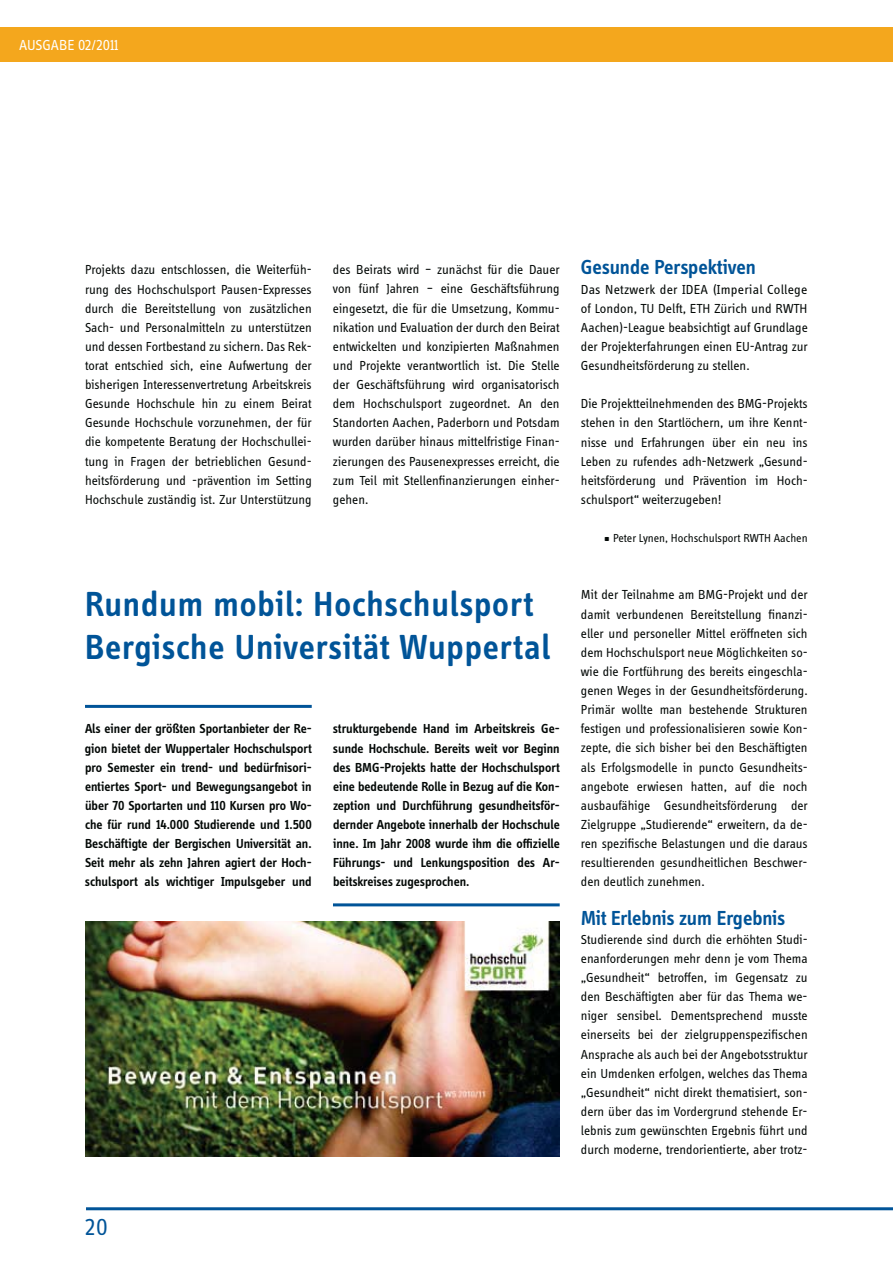
<style>
.page{position:relative;width:893px;height:1263px;background:#fff}
.page>*{position:absolute;margin:0;border:0;box-sizing:border-box;transform-origin:0 0}
.t1{font:600 36px/43.2px "Info OT Disp";letter-spacing:.025em;color:#005498}
.t2{font:24px "Info OT Disp";color:#005498}
.t3{font:600 21px "Info OT Disp";letter-spacing:-.01em;color:#005498}
.t4{font:15px "Info OT Disp";color:#fff}
.t5{font:13.5px/19px "Info OT Disp";color:#030806;text-align:justify}
.t6{font:600 13.5px/19px "Info OT Disp";color:#030806;text-align:justify}
.t7{font:12px "Info OT Disp";color:#030806}
.s1{font-size:6px}
</style>
<div class="page">
<hr style="left:86px;top:1207px;width:807px;height:3px;background:#005498">
<div style="left:0;top:27px;width:893px;height:34px;background:#f4a71d"></div>
<img style="left:85px;top:921px;width:475px;height:236px">
<hr style="left:85px;top:705px;width:227px;height:3px;background:#005498">
<hr style="left:333px;top:903px;width:227px;height:3px;background:#005498">
<p class="t4" style="left:19px;top:39px;width:101px">AUSGABE 02/2011</p>
<p class="t5" style="left:85px;top:261px;width:228px">Projekts dazu entschlossen, die Weiterfüh&shy;rung des Hochschulsport Pausen-Expresses durch die Bereitstellung von zusätzlichen Sach- und Personalmitteln zu unterstützen und dessen Fortbestand zu sichern. Das Rek&shy;torat entschied sich, eine Aufwertung der bisherigen Interessenvertretung Arbeitskreis Gesunde Hochschule hin zu einem Beirat Gesunde Hochschule vorzunehmen, der für die kompetente Beratung der Hochschullei&shy;tung in Fragen der betrieblichen Gesund&shy;heitsförderung und -prävention im Setting Hochschule zuständig ist. Zur Unterstützung</p>
<p class="t5" style="left:333px;top:261px;width:228px">des Beirats wird – zunächst für die Dauer von fünf Jahren – eine Geschäftsführung eingesetzt, die für die Umsetzung, Kommu&shy;nikation und Evaluation der durch den Beirat entwickelten und konzipierten Maßnahmen und Projekte verantwortlich ist. Die Stelle der Geschäftsführung wird organisatorisch dem Hochschulsport zugeordnet. An den Standorten Aachen, Paderborn und Potsdam wurden darüber hinaus mittelfristige Finan&shy;zierungen des Pausenexpresses erreicht, die zum Teil mit Stellenfinanzierungen einher&shy;gehen.</p>
<h3 class="t3" style="left:581px;top:259px;width:176px">Gesunde Perspektiven</h3>
<p class="t5" style="left:581px;top:280px;width:228px">Das Netzwerk der IDEA (Imperial College of London, TU Delft, ETH Zürich und RWTH Aachen)-League beabsichtigt auf Grundlage der Projekterfahrungen einen EU-Antrag zur Gesundheitsförderung zu stellen.</p>
<p class="t5" style="left:581px;top:395px;width:228px">Die Projektteilnehmenden des BMG-Projekts stehen in den Startlöchern, um ihre Kennt&shy;nisse und Erfahrungen über ein neu ins Leben zu rufendes adh-Netzwerk „Gesund&shy;heitsförderung und Prävention im Hoch&shy;schulsport“ weiterzugeben!</p>
<p class="t7" style="left:604px;top:534px;width:205px"><span class="s1">▪</span> Peter Lynen, Hochschulsport RWTH Aachen</p>
<h1 class="t1" style="left:85px;top:585px;width:467px">Rundum mobil: Hochschulsport<br>Bergische Universität Wuppertal</h1>
<p class="t6" style="left:85px;top:720px;width:228px">Als einer der größten Sportanbieter der Re&shy;gion bietet der Wuppertaler Hochschulsport pro Semester ein trend- und bedürfnisori&shy;entiertes Sport- und Bewegungsangebot in über 70 Sportarten und 110 Kursen pro Wo&shy;che für rund 14.000 Studierende und 1.500<br>Beschäftigte der Bergischen Universität an.<br>Seit mehr als zehn Jahren agiert der Hoch&shy;schulsport als wichtiger Impulsgeber und</p>
<p class="t6" style="left:333px;top:720px;width:228px">strukturgebende Hand im Arbeitskreis Ge&shy;sunde Hochschule. Bereits weit vor Beginn des BMG-Projekts hatte der Hochschulsport eine bedeutende Rolle in Bezug auf die Kon&shy;zeption und Durchführung gesundheitsför&shy;dernder Angebote innerhalb der Hochschule inne. Im Jahr 2008 wurde ihm die offizielle Führungs- und Lenkungsposition des Ar&shy;beitskreises zugesprochen.</p>
<p class="t5" style="left:581px;top:586px;width:228px">Mit der Teilnahme am BMG-Projekt und der damit verbundenen Bereitstellung finanzi&shy;eller und personeller Mittel eröffneten sich dem Hochschulsport neue Möglichkeiten so&shy;wie die Fortführung des bereits eingeschla&shy;genen Weges in der Gesundheitsförderung.<br>Primär wollte man bestehende Strukturen festigen und professionalisieren sowie Kon&shy;zepte, die sich bisher bei den Beschäftigten als Erfolgsmodelle in puncto Gesundheits&shy;angebote erwiesen hatten, auf die noch ausbaufähige Gesundheitsförderung der Zielgruppe „Studierende“ erweitern, da de&shy;ren spezifische Belastungen und die daraus resultierenden gesundheitlichen Beschwer&shy;den deutlich zunehmen.</p>
<h3 class="t3" style="left:581px;top:910px;width:206px">Mit Erlebnis zum Ergebnis</h3>
<p class="t5" style="left:581px;top:931px;width:228px">Studierende sind durch die erhöhten Studi&shy;enanforderungen mehr denn je vom Thema „Gesundheit“ betroffen, im Gegensatz zu den Beschäftigten aber für das Thema we&shy;niger sensibel. Dementsprechend musste einerseits bei der zielgruppenspezifischen Ansprache als auch bei der Angebotsstruktur ein Umdenken erfolgen, welches das Thema „Gesundheit“ nicht direkt thematisiert, son&shy;dern über das im Vordergrund stehende Er&shy;lebnis zum gewünschten Ergebnis führt und durch moderne, trendorientierte, aber trotz-</p>
<h2 class="t2" style="left:85px;top:1218px;width:24px">20</h2>
</div>
